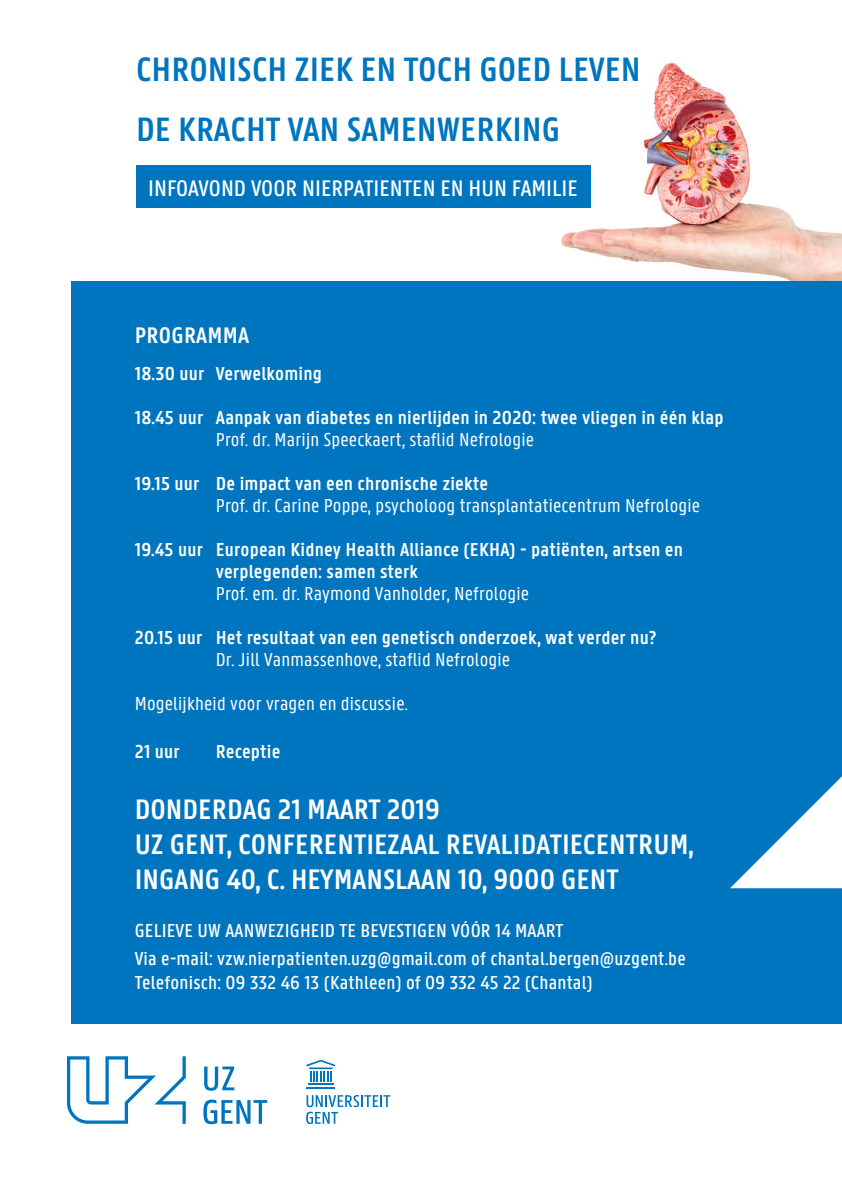
<style>
.page{position:relative;width:842px;height:1191px;background:#fff}
.page>*{position:absolute;margin:0;border:0;box-sizing:border-box;transform-origin:0 0}
.t1{font:600 36px/60px "U Gent Panno Text";color:#0075bf}
.t2{font:600 30px/35px "U Gent Panno Text";color:#fff}
.t3{font:500 24px "U Gent Panno Text";color:#fff}
.t4{font:600 24px "U Gent Panno Text";letter-spacing:.01em;color:#fff}
.t5{font:600 20px/22px "U Gent Panno Text";letter-spacing:.01em;color:#fff}
.t6{font:20px/44px "U Gent Panno Text";letter-spacing:.01em;color:#fff}
.t7{font:500 20px/28px "U Gent Panno Text";letter-spacing:.01em;color:#fff}
</style>
<div class="page">
<hr style="left:308px;top:1083px;width:25px;height:2px;background:#0075bf">
<hr style="left:306px;top:1086px;width:29px;height:2px;background:#0075bf">
<svg style="left:306px;top:1059px;width:29px;height:22px"></svg>
<svg style="left:306px;top:1095px;width:84px;height:29px"></svg>
<svg style="left:67px;top:1056px;width:119px;height:67px"></svg>
<svg style="left:204px;top:1066px;width:30px;height:24px"></svg>
<svg style="left:203px;top:1099px;width:64px;height:25px"></svg>
<img style="left:561px;top:62px;width:281px;height:219px">
<div style="left:72px;top:281px;width:770px;height:742px;background:#0075bf"></div>
<div style="left:136px;top:165px;width:454px;height:43px;background:#0075bf"></div>
<svg style="left:730px;top:776px;width:112px;height:112px"></svg>
<h1 class="t1" style="left:136px;top:39px;width:506px">CHRONISCH ZIEK EN TOCH GOED LEVEN<br>DE KRACHT VAN SAMENWERKING</h1>
<p class="t3" style="left:148px;top:173px;width:431px">INFOAVOND VOOR NIERPATIENTEN EN HUN FAMILIE</p>
<p class="t4" style="left:135px;top:321px;width:116px">PROGRAMMA</p>
<p class="t5" style="left:135px;top:362px;width:189px">18.30 uur Verwelkoming</p>
<p class="t5" style="left:135px;top:406px;width:590px">18.45 uur Aanpak van diabetes en nierlijden in 2020: twee vliegen in één klap</p>
<p class="t6" style="left:216px;top:417px;width:320px">Prof. dr. Marijn Speeckaert, staflid Nefrologie</p>
<p class="t5" style="left:135px;top:472px;width:355px">19.15 uur De impact van een chronische ziekte</p>
<p class="t6" style="left:216px;top:483px;width:486px">Prof. dr. Carine Poppe, psycholoog transplantatiecentrum Nefrologie</p>
<p class="t5" style="left:216px;top:538px;width:469px;text-indent:-81px">19.45 uur European Kidney Health Alliance (EKHA) - patiënten, artsen en verplegenden: samen sterk</p>
<p class="t6" style="left:216px;top:571px;width:315px">Prof. em. dr. Raymond Vanholder, Nefrologie</p>
<p class="t5" style="left:135px;top:626px;width:523px">20.15 uur Het resultaat van een genetisch onderzoek, wat verder nu?</p>
<p class="t6" style="left:135px;top:637px;width:377px;text-indent:81px">Dr. Jill Vanmassenhove, staflid Nefrologie<br>Mogelijkheid voor vragen en discussie.</p>
<p class="t5" style="left:135px;top:740px;width:47px">21 uur</p>
<p class="t5" style="left:216px;top:740px;width:66px">Receptie</p>
<h2 class="t2" style="left:135px;top:791px;width:561px">DONDERDAG 21 MAART 2019<br>UZ GENT, CONFERENTIEZAAL REVALIDATIECENTRUM,<br>INGANG 40, C. HEYMANSLAAN 10, 9000 GENT</h2>
<p class="t7" style="left:135px;top:916px;width:553px">GELIEVE UW AANWEZIGHEID TE BEVESTIGEN VÓÓR 14 MAART<br>Via e-mail: vzw.nierpatienten.uzg@gmail.com of chantal.bergen@uzgent.be</p>
<p class="t7" style="left:135px;top:968px;width:459px">Telefonisch: 09 332 46 13 (Kathleen) of 09 332 45 22 (Chantal)</p>
</div>
